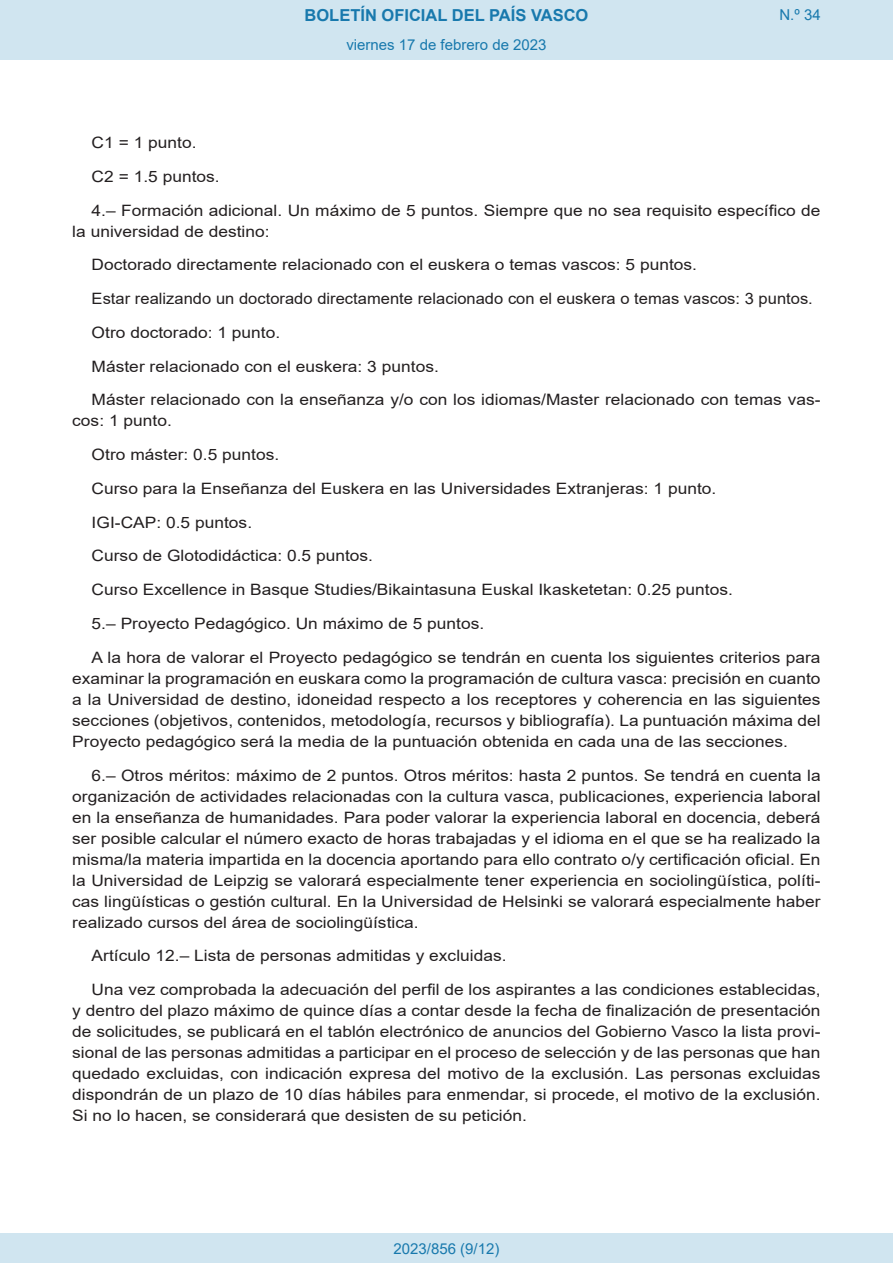
<style>
.page{position:relative;width:893px;height:1263px;background:#fff}
.page>*{position:absolute;margin:0;border:0;box-sizing:border-box;transform-origin:0 0}
.t1{font:700 16.5px "Arial";color:#1879ad}
.BOPVDetalle{font:15.6px/21px "Arial";color:#231f20;text-align:justify;scale:1.11 1}
.BOPVDetalle-2{font:15.6px "Arial";color:#231f20;scale:1.05 1}
.Paginacion_Centro{font:15px "Arial";color:#1879ad}
</style>
<div class="page">
<div style="left:0;top:0;width:893px;height:60px;background:#d0e5f0"></div>
<div style="left:0;top:1233px;width:893px;height:30px;background:#d0e5f0"></div>
<p class="t1" style="left:305px;top:3px;width:285px">BOLETÍN OFICIAL DEL PAÍS VASCO</p>
<p class="Paginacion_Centro" style="left:346px;top:35px;width:202px">viernes 17 de febrero de 2023</p>
<p class="Paginacion_Centro" style="left:779px;top:5px;width:43px">N.º 34</p>
<p class="BOPVDetalle" style="left:92px;top:132px;width:96px">C1 = 1 punto.</p>
<p class="BOPVDetalle" style="left:92px;top:166px;width:117px">C2 = 1.5 puntos.</p>
<p class="BOPVDetalle" style="left:72px;top:200px;width:676px;text-indent:19px">4.– Formación adicional. Un máximo de 5 puntos. Siempre que no sea requisito específico de la universidad de destino:</p>
<p class="BOPVDetalle" style="left:92px;top:254px;width:547px">Doctorado directamente relacionado con el euskera o temas vascos: 5 puntos.</p>
<p class="BOPVDetalle-2" style="left:92px;top:288px;width:688px">Estar realizando un doctorado directamente relacionado con el euskera o temas vascos: 3 puntos.</p>
<p class="BOPVDetalle" style="left:92px;top:322px;width:171px">Otro doctorado: 1 punto.</p>
<p class="BOPVDetalle" style="left:92px;top:356px;width:314px">Máster relacionado con el euskera: 3 puntos.</p>
<p class="BOPVDetalle" style="left:72px;top:389px;width:676px;text-indent:19px">Máster relacionado con la enseñanza y/o con los idiomas/Master relacionado con temas vas&shy;cos: 1 punto.</p>
<p class="BOPVDetalle" style="left:92px;top:444px;width:171px">Otro máster: 0.5 puntos.</p>
<p class="BOPVDetalle" style="left:92px;top:478px;width:564px">Curso para la Enseñanza del Euskera en las Universidades Extranjeras: 1 punto.</p>
<p class="BOPVDetalle" style="left:92px;top:512px;width:146px">IGI-CAP: 0.5 puntos.</p>
<p class="BOPVDetalle" style="left:92px;top:545px;width:255px">Curso de Glotodidáctica: 0.5 puntos.</p>
<p class="BOPVDetalle" style="left:92px;top:579px;width:579px">Curso Excellence in Basque Studies/Bikaintasuna Euskal Ikasketetan: 0.25 puntos.</p>
<p class="BOPVDetalle" style="left:92px;top:613px;width:355px">5.– Proyecto Pedagógico. Un máximo de 5 puntos.</p>
<p class="BOPVDetalle" style="left:72px;top:647px;width:676px;text-indent:19px">A la hora de valorar el Proyecto pedagógico se tendrán en cuenta los siguientes criterios para examinar la programación en euskara como la programación de cultura vasca: precisión en cuanto a la Universidad de destino, idoneidad respecto a los receptores y coherencia en las siguientes secciones (objetivos, contenidos, metodología, recursos y bibliografía). La puntuación máxima del Proyecto pedagógico será la media de la puntuación obtenida en cada una de las secciones.</p>
<p class="BOPVDetalle" style="left:72px;top:764px;width:676px;text-indent:19px">6.– Otros méritos: máximo de 2 puntos. Otros méritos: hasta 2 puntos. Se tendrá en cuenta la organización de actividades relacionadas con la cultura vasca, publicaciones, experiencia laboral en la enseñanza de humanidades. Para poder valorar la experiencia laboral en docencia, deberá ser posible calcular el número exacto de horas trabajadas y el idioma en el que se ha realizado la misma/la materia impartida en la docencia aportando para ello contrato o/y certificación oficial. En la Universidad de Leipzig se valorará especialmente tener experiencia en sociolingüística, políti&shy;cas lingüísticas o gestión cultural. En la Universidad de Helsinki se valorará especialmente haber realizado cursos del área de sociolingüística.</p>
<p class="BOPVDetalle" style="left:92px;top:945px;width:375px">Artículo 12.– Lista de personas admitidas y excluidas.</p>
<p class="BOPVDetalle" style="left:72px;top:979px;width:676px;text-indent:19px">Una vez comprobada la adecuación del perfil de los aspirantes a las condiciones establecidas, y dentro del plazo máximo de quince días a contar desde la fecha de finalización de presentación de solicitudes, se publicará en el tablón electrónico de anuncios del Gobierno Vasco la lista provi&shy;sional de las personas admitidas a participar en el proceso de selección y de las personas que han quedado excluidas, con indicación expresa del motivo de la exclusión. Las personas excluidas dispondrán de un plazo de 10 días hábiles para enmendar, si procede, el motivo de la exclusión.<br>Si no lo hacen, se considerará que desisten de su petición.</p>
<p class="Paginacion_Centro" style="left:393px;top:1238px;width:107px">2023/856 (9/12)</p>
</div>
